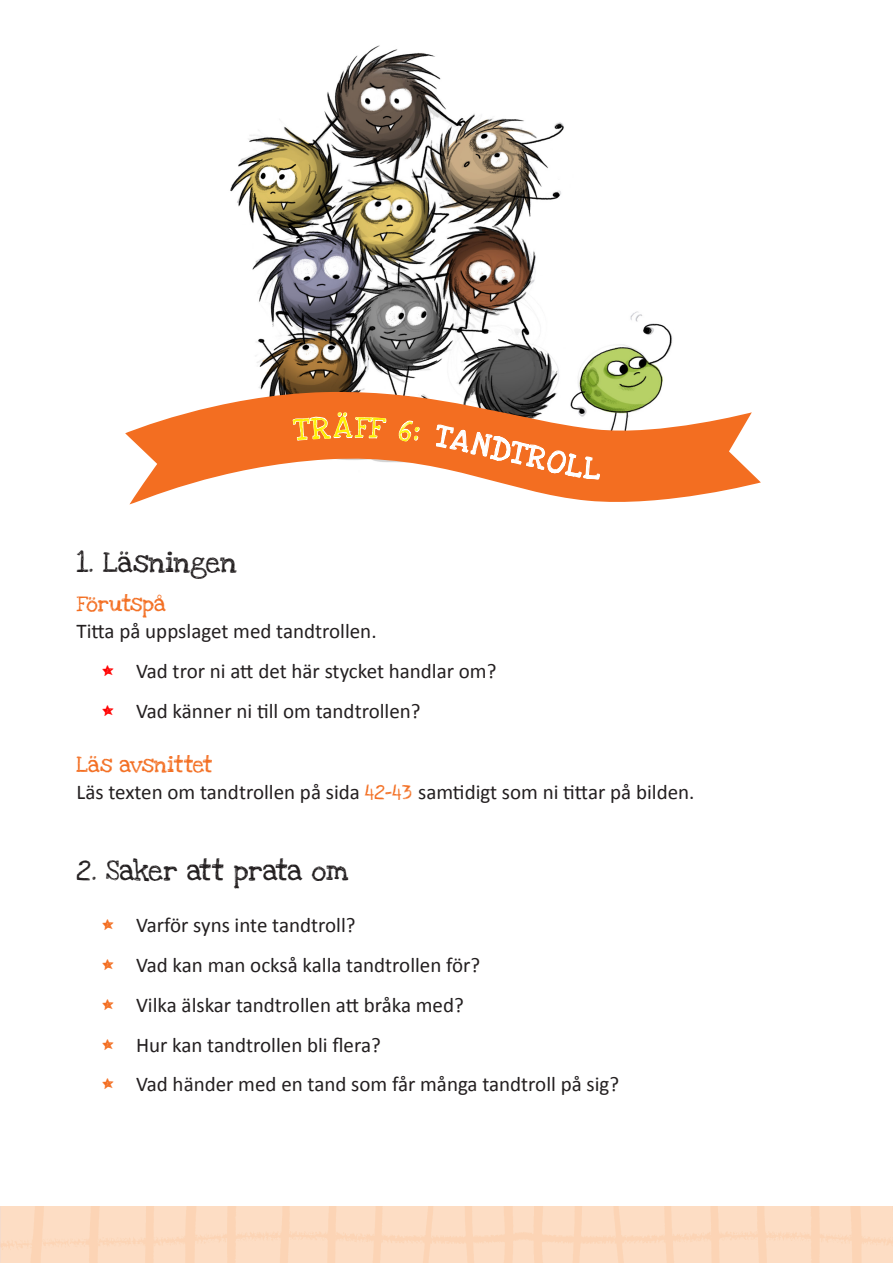
<style>
.page{position:relative;width:893px;height:1263px;background:#fff}
.page>*{position:absolute;margin:0;border:0;box-sizing:border-box;transform-origin:0 0}
.Brödtext_komp{font:21px "Calibri";color:#231f20}
.Rubrik{font:21px "Love Ya Like A Sister";color:#231f20}
.Underrubrik_orange{font:16.5px "Love Ya Like A Sister";color:#f36e21}
.s1{font-family:"Love Ya Like A Sister";font-size:15px;color:#f00}
.s2{font-family:"Love Ya Like A Sister";font-size:15px;color:#f36e21}
</style>
<div class="page">
<img style="left:0;top:1206px;width:893px;height:57px">
<img style="left:230px;top:45px;width:443px;height:344px">
<svg style="left:125px;top:389px;width:636px;height:116px;fill:#f36e22"></svg>
<div style="left:293px;top:413px;width:93px;height:27px;background:#f36e21"></div>
<svg style="left:398px;top:420px;width:21px;height:21px"></svg>
<div style="left:434px;top:425px;width:167px;height:54px;background:#f36e21"></div>
<p class="Rubrik" style="left:77px;top:545px;width:162px">1. Läsningen</p>
<p class="Underrubrik_orange" style="left:77px;top:590px;width:91px">Förutspå</p>
<p class="Brödtext_komp" style="left:77px;top:617px;width:302px">Titta på uppslaget med tandtrollen.</p>
<p class="Brödtext_komp" style="left:102px;top:657px;width:396px"><span class="s1">*</span> Vad tror ni att det här stycket handlar om?</p>
<p class="Brödtext_komp" style="left:102px;top:696px;width:320px"><span class="s1">*</span> Vad känner ni till om tandtrollen?</p>
<p class="Underrubrik_orange" style="left:77px;top:751px;width:138px">Läs avsnittet</p>
<p class="Brödtext_komp" style="left:77px;top:777px;width:619px">Läs texten om tandtrollen på sida <span class="s2">42-43</span> samtidigt som ni tittar på bilden.</p>
<p class="Rubrik" style="left:77px;top:853px;width:274px">2. Saker att prata om</p>
<p class="Brödtext_komp" style="left:102px;top:911px;width:255px"><span class="s2">*</span> Varför syns inte tandtroll?</p>
<p class="Brödtext_komp" style="left:102px;top:951px;width:380px"><span class="s2">*</span> Vad kan man också kalla tandtrollen för?</p>
<p class="Brödtext_komp" style="left:102px;top:990px;width:363px"><span class="s2">*</span> Vilka älskar tandtrollen att bråka med?</p>
<p class="Brödtext_komp" style="left:102px;top:1030px;width:280px"><span class="s2">*</span> Hur kan tandtrollen bli flera?</p>
<p class="Brödtext_komp" style="left:102px;top:1070px;width:519px"><span class="s2">*</span> Vad händer med en tand som får många tandtroll på sig?</p>
</div>
